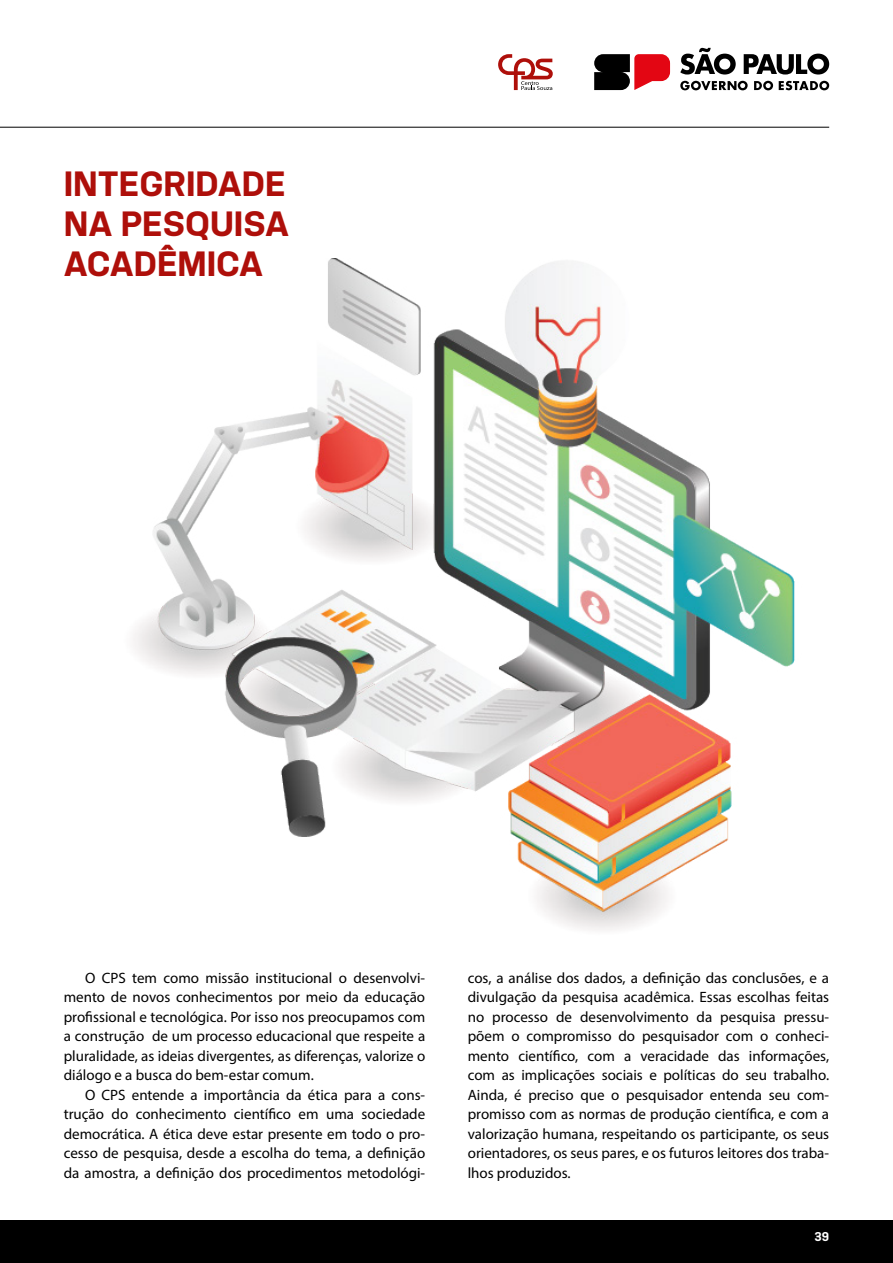
<style>
.page{position:relative;width:893px;height:1263px;background:#fff}
.page>*{position:absolute;margin:0;border:0;box-sizing:border-box;transform-origin:0 0}
.t1{font:700 33px/39.6px "Konsens";color:#ae0f0a;text-align:justify}
.t2{font:15px/19.5px "Myriad Pro";color:#000;text-align:justify}
.t3{font:700 12px "Konsens";color:#fff}
</style>
<div class="page">
<div style="left:0;top:1220px;width:893px;height:43px;background:#000"></div>
<hr style="left:0;top:127px;width:829px;height:1px;background:#000">
<svg style="left:680px;top:48px;width:56px;height:27px"></svg>
<svg style="left:744px;top:54px;width:85px;height:21px"></svg>
<svg style="left:680px;top:81px;width:68px;height:9px"></svg>
<svg style="left:754px;top:81px;width:19px;height:9px"></svg>
<svg style="left:779px;top:81px;width:50px;height:9px"></svg>
<svg style="left:594px;top:54px;width:76px;height:36px"></svg>
<svg style="left:498px;top:54px;width:55px;height:36px"></svg>
<img style="left:133px;top:258px;width:662px;height:672px">
<h1 class="t1" style="left:64px;top:163px;width:227px">INTEGRIDADE NA PESQUISA ACADÊMICA</h1>
<p class="t2" style="left:64px;top:968px;width:363px;text-indent:21px">O CPS tem como missão institucional o desenvolvi&shy;mento de novos conhecimentos por meio da educação profissional e tecnológica. Por isso nos preocupamos com a construção de um processo educacional que respeite a pluralidade, as ideias divergentes, as diferenças, valorize o diálogo e a busca do bem-estar comum.</p>
<p class="t2" style="left:64px;top:1085px;width:363px;text-indent:21px">O CPS entende a importância da ética para a cons&shy;trução do conhecimento científico em uma sociedade democrática. A ética deve estar presente em todo o pro&shy;cesso de pesquisa, desde a escolha do tema, a definição da amostra, a definição dos procedimentos metodológi-</p>
<p class="t2" style="left:468px;top:968px;width:363px">cos, a análise dos dados, a definição das conclusões, e a divulgação da pesquisa acadêmica. Essas escolhas feitas no processo de desenvolvimento da pesquisa pressu&shy;põem o compromisso do pesquisador com o conheci&shy;mento científico, com a veracidade das informações, com as implicações sociais e políticas do seu trabalho.<br>Ainda, é preciso que o pesquisador entenda seu com&shy;promisso com as normas de produção científica, e com a valorização humana, respeitando os participante, os seus orientadores, os seus pares, e os futuros leitores dos traba&shy;lhos produzidos.</p>
<p class="t3" style="left:814px;top:1228px;width:16px">39</p>
</div>
